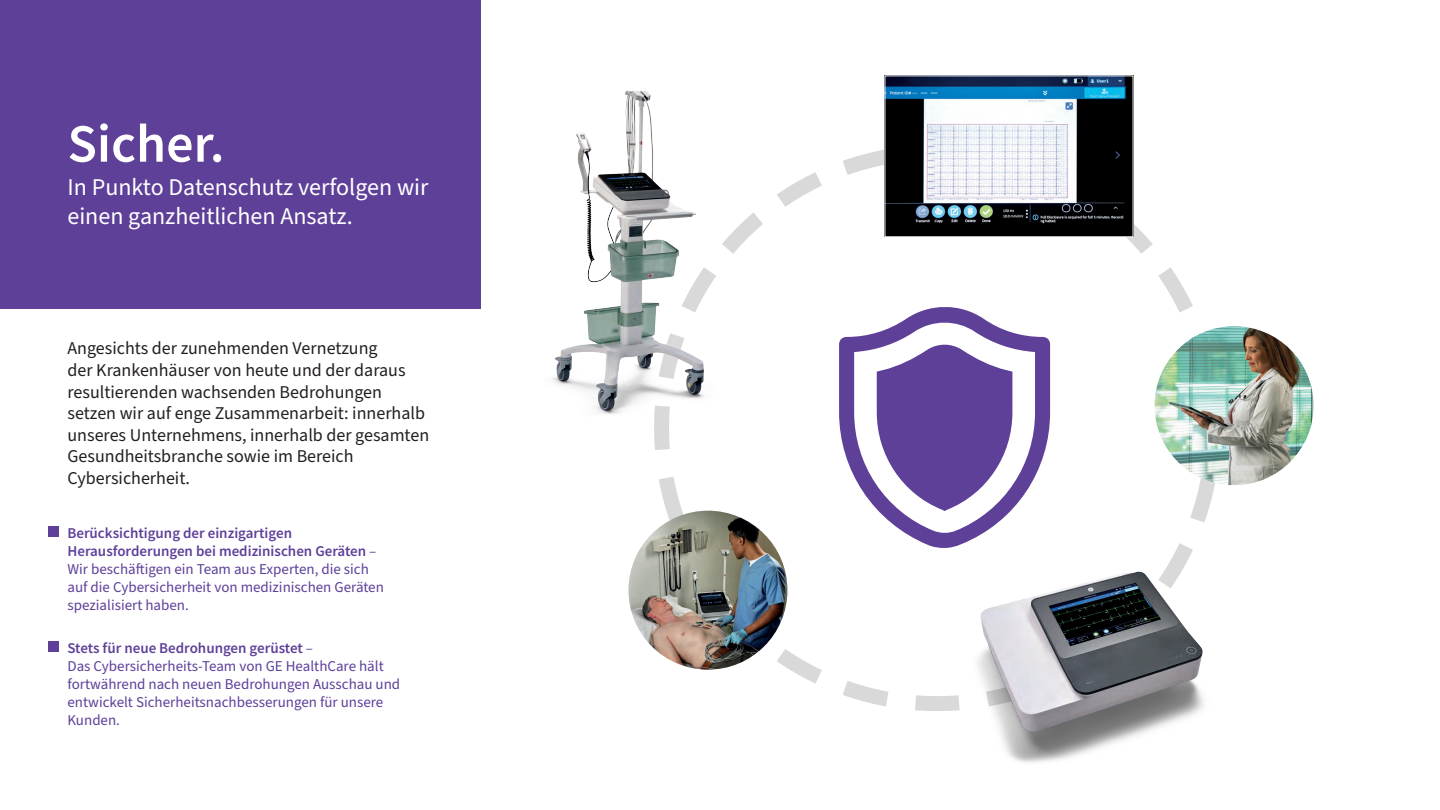
<style>
.page{position:relative;width:1440px;height:810px;background:#fff}
.page>*{position:absolute;margin:0;border:0;box-sizing:border-box;transform-origin:0 0}
.t1{font:600 54px "Source Sans Pro";color:#fff}
.t2{font:24px/28.8px "Source Sans Pro";color:#fff}
.t3{font:18px/21.6px "Source Sans Pro";color:#231f20}
.t4{font:15px/18px "Source Sans Pro";color:#5e4099}
.s1{font-weight:600}
</style>
<div class="page">
<div style="left:0;top:0;width:481px;height:309px;background:#5e4099"></div>
<svg style="left:654px;top:144px;width:565px;height:567px"></svg>
<img style="left:552px;top:90px;width:167px;height:348px">
<img style="left:937px;top:556px;width:282px;height:207px">
<img style="left:1155px;top:326px;width:159px;height:159px;border-radius:79px">
<img style="left:628px;top:511px;width:159px;height:159px;border-radius:79px">
<img style="left:887px;top:78px;width:244px;height:157px">
<svg style="left:839px;top:307px;width:211px;height:241px;fill:#5e4099"></svg>
<div style="left:48px;top:527px;width:11px;height:10px;background:#5e4099"></div>
<div style="left:48px;top:642px;width:11px;height:10px;background:#5e4099"></div>
<h1 class="t1" style="left:68px;top:108px;width:159px">Sicher.</h1>
<h2 class="t2" style="left:68px;top:173px;width:363px">In Punkto Datenschutz verfolgen wir einen ganzheitlichen Ansatz.</h2>
<p class="t3" style="left:68px;top:338px;width:363px">Angesichts der zunehmenden Vernetzung<br>der Krankenhäuser von heute und der daraus resultierenden wachsenden Bedrohungen setzen wir auf enge Zusammenarbeit: innerhalb unseres Unternehmens, innerhalb der gesamten Gesundheitsbranche sowie im Bereich Cybersicherheit.</p>
<p class="t4" style="left:68px;top:524px;width:318px"><span class="s1">Berücksichtigung der einzigartigen Herausforderungen bei medizinischen Geräten</span> – Wir beschäftigen ein Team aus Experten, die sich auf die Cybersicherheit von medizinischen Geräten spezialisiert haben.</p>
<p class="t4" style="left:68px;top:639px;width:334px"><span class="s1">Stets für neue Bedrohungen gerüstet</span> –<br>Das Cybersicherheits-Team von GE HealthCare hält fortwährend nach neuen Bedrohungen Ausschau und entwickelt Sicherheitsnachbesserungen für unsere Kunden.</p>
</div>
